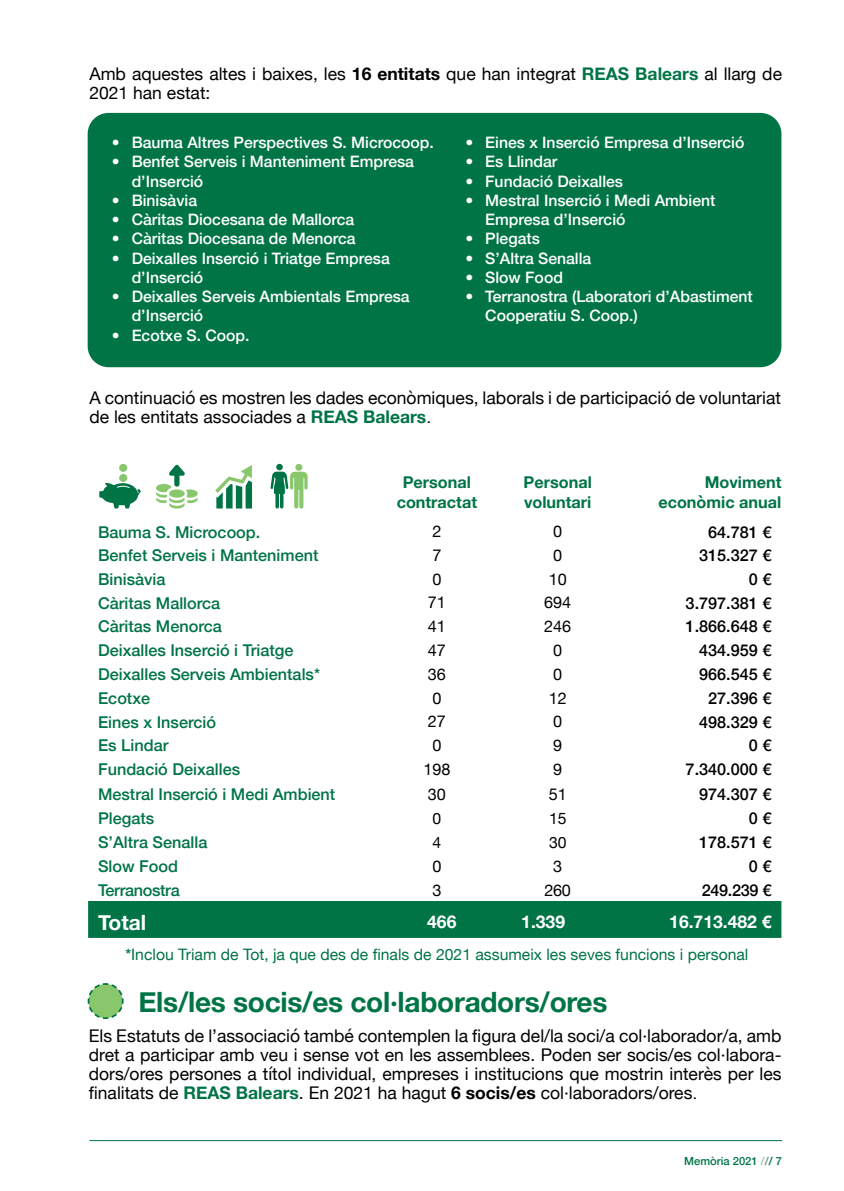
<style>
.page{position:relative;width:844px;height:1191px;background:#fff}
.page>*{position:absolute;margin:0;border:0;box-sizing:border-box;transform-origin:0 0}
.t1{font:700 28px "Helvetica Neue";letter-spacing:-.01em;color:#017446}
.t2{font:700 21px "Helvetica Neue";color:#fff}
.t3{font:17.5px/19.2px "Helvetica Neue";color:#000}
.t4{font:700 17.5px "Helvetica Neue";color:#fff}
.t5{font:500 16.28px "Helvetica Neue";color:#017446}
.t6{font:500 16.28px "Helvetica Neue";color:#000}
.t7{font:700 16.28px/19.4px "Helvetica Neue";color:#017446;text-align:center}
.t8{font:16.28px "Helvetica Neue";color:#000}
.t9{font:500 16.28px "Helvetica Neue";letter-spacing:-.02em;color:#017446}
.t10{font:500 15.75px/19.2px "Helvetica Neue";color:#fff}
.t11{font:15.75px "Helvetica Neue";color:#017446}
.t12{font:15.75px "Helvetica Neue";color:#000}
.t13{font:500 11.2px "Helvetica Neue";color:#017446}
.s1{font-weight:700}
.s2{font-weight:700;color:#017446}
.s3{font-family:"Arial"}
.s4{font-weight:500}
.s5{color:#abbfae}
.s6{color:#689575}
</style>
<div class="page">
<div style="left:88px;top:113px;width:693px;height:254px;background:#017446;border-radius:21px"></div>
<div style="left:88px;top:901px;width:693px;height:37px;background:#017446"></div>
<svg style="left:99px;top:483px;width:42px;height:25px"></svg>
<div style="left:119px;top:474px;width:8px;height:8px;background:#88c76b;border-radius:50%"></div>
<div style="left:119px;top:464px;width:8px;height:8px;background:#88c76b;border-radius:50%"></div>
<svg style="left:156px;top:464px;width:42px;height:44px"></svg>
<svg style="left:215px;top:465px;width:37px;height:43px"></svg>
<div style="left:295px;top:464px;width:7px;height:7px;background:#88c76b;border-radius:50%"></div>
<svg style="left:270px;top:471px;width:37px;height:38px"></svg>
<div style="left:276px;top:464px;width:7px;height:6px;background:#017446;border-radius:50%"></div>
<hr style="left:89px;top:1140px;width:692px;height:1px;background:#017446">
<svg style="left:87px;top:983px;width:37px;height:36px"></svg>
<p class="t3" style="left:89px;top:65px;width:694px">Amb aquestes altes i baixes, les <span class="s1">16 entitats</span> que han integrat <span class="s2">REAS Balears</span> al llarg de<br>2021 han estat:</p>
<p class="t10" style="left:112px;top:132px;width:323px">• Bauma Altres Perspectives S. Microcoop.</p>
<p class="t10" style="left:132px;top:151px;width:284px;text-indent:-20px">• Benfet Serveis i Manteniment Empresa d’Inserció</p>
<p class="t10" style="left:112px;top:189px;width:87px">• Binisàvia</p>
<p class="t10" style="left:112px;top:209px;width:244px">• Càritas Diocesana de Mallorca</p>
<p class="t10" style="left:112px;top:228px;width:245px">• Càritas Diocesana de Menorca</p>
<p class="t10" style="left:132px;top:247px;width:259px;text-indent:-20px">• Deixalles Inserció i Triatge Empresa d’Inserció</p>
<p class="t10" style="left:132px;top:286px;width:279px;text-indent:-20px">• Deixalles Serveis Ambientals Empresa d’Inserció</p>
<p class="t10" style="left:112px;top:324px;width:139px">• Ecotxe S. Coop.</p>
<p class="t10" style="left:465px;top:132px;width:280px">• Eines x Inserció Empresa d’Inserció</p>
<p class="t10" style="left:465px;top:151px;width:93px">• Es Llindar</p>
<p class="t10" style="left:465px;top:170px;width:159px">• Fundació Deixalles</p>
<p class="t10" style="left:485px;top:189px;width:231px;text-indent:-20px">• Mestral Inserció i Medi Ambient<br>Empresa d’Inserció</p>
<p class="t10" style="left:465px;top:228px;width:76px">• Plegats</p>
<p class="t10" style="left:465px;top:247px;width:127px">• S’Altra Senalla</p>
<p class="t10" style="left:465px;top:266px;width:99px">• Slow Food</p>
<p class="t10" style="left:485px;top:285px;width:269px;text-indent:-20px">• Terranostra (Laboratori d’Abastiment<br>Cooperatiu S. Coop.)</p>
<p class="t3" style="left:89px;top:389px;width:693px">A continuació es mostren les dades econòmiques, laborals i de participació de voluntariat de les entitats associades a <span class="s2">REAS Balears</span><span class="s3">.</span></p>
<p class="t7" style="left:396px;top:473px;width:82px">Personal contractat</p>
<p class="t7" style="left:523px;top:473px;width:70px;text-align:left">Personal voluntari</p>
<p class="t7" style="left:658px;top:473px;width:124px;text-align:right">Moviment econòmic anual</p>
<p class="t5" style="left:98px;top:518px;width:164px">Bauma S. Microcoop.</p>
<p class="t8" style="left:432px;top:520px;width:11px">2</p>
<p class="t8" style="left:553px;top:520px;width:11px">0</p>
<p class="t6" style="left:708px;top:518px;width:65px">64.781 €</p>
<p class="t5" style="left:98px;top:542px;width:222px">Benfet Serveis i Manteniment</p>
<p class="t8" style="left:432px;top:543px;width:11px">7</p>
<p class="t8" style="left:553px;top:543px;width:11px">0</p>
<p class="t6" style="left:699px;top:542px;width:74px">315.327 €</p>
<p class="t5" style="left:98px;top:566px;width:69px">Binisàvia</p>
<p class="t8" style="left:432px;top:567px;width:11px">0</p>
<p class="t8" style="left:548px;top:567px;width:20px">10</p>
<p class="t6" style="left:748px;top:566px;width:24px">0 €</p>
<p class="t5" style="left:98px;top:589px;width:124px">Càritas Mallorca</p>
<p class="t8" style="left:428px;top:591px;width:20px">71</p>
<p class="t8" style="left:544px;top:591px;width:29px">694</p>
<p class="t6" style="left:685px;top:589px;width:87px">3.797.381 €</p>
<p class="t5" style="left:98px;top:613px;width:125px">Càritas Menorca</p>
<p class="t8" style="left:428px;top:614px;width:20px">41</p>
<p class="t8" style="left:544px;top:614px;width:29px">246</p>
<p class="t6" style="left:685px;top:613px;width:87px">1.866.648 €</p>
<p class="t5" style="left:98px;top:637px;width:197px">Deixalles Inserció i Triatge</p>
<p class="t8" style="left:428px;top:638px;width:20px">47</p>
<p class="t8" style="left:553px;top:638px;width:11px">0</p>
<p class="t6" style="left:699px;top:637px;width:74px">434.959 €</p>
<p class="t5" style="left:98px;top:661px;width:223px">Deixalles Serveis Ambientals*</p>
<p class="t8" style="left:428px;top:662px;width:20px">36</p>
<p class="t8" style="left:553px;top:662px;width:11px">0</p>
<p class="t6" style="left:699px;top:661px;width:74px">966.545 €</p>
<p class="t5" style="left:98px;top:685px;width:54px">Ecotxe</p>
<p class="t8" style="left:432px;top:686px;width:11px">0</p>
<p class="t8" style="left:548px;top:686px;width:20px">12</p>
<p class="t6" style="left:708px;top:685px;width:65px">27.396 €</p>
<p class="t5" style="left:98px;top:709px;width:120px">Eines x Inserció</p>
<p class="t8" style="left:428px;top:710px;width:20px">27</p>
<p class="t8" style="left:553px;top:710px;width:11px">0</p>
<p class="t6" style="left:699px;top:709px;width:74px">498.329 €</p>
<p class="t5" style="left:98px;top:732px;width:72px">Es Lindar</p>
<p class="t8" style="left:432px;top:733px;width:11px">0</p>
<p class="t8" style="left:553px;top:733px;width:11px">9</p>
<p class="t6" style="left:748px;top:732px;width:24px">0 €</p>
<p class="t5" style="left:98px;top:756px;width:144px">Fundació Deixalles</p>
<p class="t8" style="left:423px;top:757px;width:29px">198</p>
<p class="t8" style="left:553px;top:757px;width:11px">9</p>
<p class="t6" style="left:685px;top:756px;width:87px">7.340.000 €</p>
<p class="t5" style="left:98px;top:781px;width:239px">Mestral Inserció i Medi Ambient</p>
<p class="t8" style="left:428px;top:782px;width:20px">30</p>
<p class="t8" style="left:548px;top:782px;width:20px">51</p>
<p class="t6" style="left:699px;top:781px;width:74px">974.307 €</p>
<p class="t5" style="left:98px;top:805px;width:58px">Plegats</p>
<p class="t12" style="left:432px;top:807px;width:10px">0</p>
<p class="t12" style="left:549px;top:807px;width:19px">15</p>
<p class="t6" style="left:748px;top:805px;width:24px">0 €</p>
<p class="t5" style="left:98px;top:829px;width:111px">S’Altra Senalla</p>
<p class="t12" style="left:432px;top:830px;width:10px">4</p>
<p class="t12" style="left:549px;top:830px;width:19px">30</p>
<p class="t6" style="left:699px;top:829px;width:74px">178.571 €</p>
<p class="t5" style="left:98px;top:853px;width:82px">Slow Food</p>
<p class="t8" style="left:432px;top:854px;width:11px">0</p>
<p class="t8" style="left:553px;top:854px;width:11px">3</p>
<p class="t6" style="left:748px;top:853px;width:24px">0 €</p>
<p class="t9" style="left:98px;top:877px;width:83px">Terranostra</p>
<p class="t8" style="left:432px;top:878px;width:11px">3</p>
<p class="t8" style="left:544px;top:878px;width:28px">260</p>
<p class="t6" style="left:701px;top:877px;width:71px">249.239 €</p>
<p class="t2" style="left:98px;top:905px;width:50px">Total</p>
<p class="t4" style="left:427px;top:908px;width:31px">466</p>
<p class="t4" style="left:521px;top:908px;width:45px">1.339</p>
<p class="t4" style="left:669px;top:908px;width:104px">16.713.482 €</p>
<p class="t11" style="left:125px;top:942px;width:624px"><span class="s4">*</span>Inclou Triam de Tot, ja que des de finals de 2021 assumeix les seves funcions i personal</p>
<h1 class="t1" style="left:138px;top:980px;width:470px">Els/les socis/es col·laboradors/ores</h1>
<p class="t3" style="left:89px;top:1026px;width:694px;text-align:justify">Els Estatuts de l’associació també contemplen la figura del/la soci/a col·laborador/a, amb dret a participar amb veu i sense vot en les assemblees. Poden ser socis/es col·labora&shy;dors/ores persones a títol individual, empreses i institucions que mostrin interès per les finalitats de <span class="s2">REAS Balears</span>. En 2021 ha hagut <span class="s1">6 socis/es</span> col·laboradors/ores<span class="s3">.</span></p>
<p class="t13" style="left:684px;top:1152px;width:99px">Memòria 2021 <span class="s5">/</span><span class="s6">/</span>/ 7</p>
</div>
